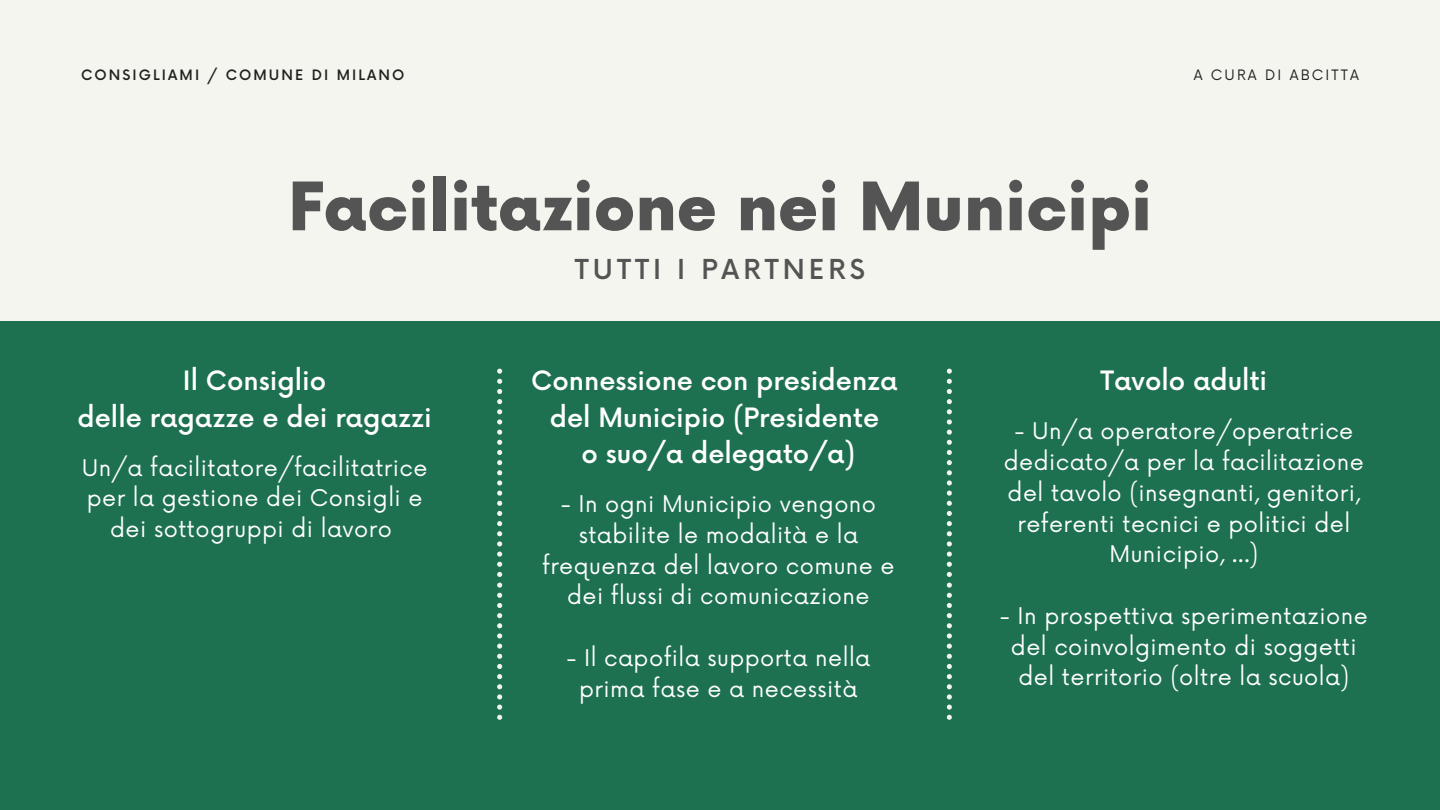
<style>
.page{position:relative;width:1440px;height:810px;background:#f5f5ef}
.page>*{position:absolute;margin:0;border:0;box-sizing:border-box;transform-origin:0 0}
.t1{font:900 65px "Now";color:#545454}
.t2{font:500 26.8px "Now";letter-spacing:.15em;color:#545454}
.t3{font:500 26px/36.8px "Now";color:#fff;text-align:center}
.t4{font:22.4px/30.8px "Now";letter-spacing:.02em;color:#fff;text-align:center}
.t5{font:500 14px "Now";letter-spacing:.15em;color:#202020}
.t6{font:14px "Now";letter-spacing:.15em;color:#202020}
</style>
<div class="page">
<div style="left:0;top:321px;width:1440px;height:489px;background:#1d7151"></div>
<svg style="left:497px;top:369px;width:5px;height:208px"></svg>
<svg style="left:497px;top:583px;width:5px;height:137px"></svg>
<svg style="left:947px;top:369px;width:5px;height:208px"></svg>
<svg style="left:947px;top:583px;width:5px;height:137px"></svg>
<p class="t5" style="left:81px;top:67px;width:325px">CONSIGLIAMI / COMUNE DI MILANO</p>
<h1 class="t1" style="left:288px;top:172px;width:866px">Facilitazione nei Municipi</h1>
<p class="t2" style="left:575px;top:255px;width:292px">TUTTI I PARTNERS</p>
<p class="t6" style="left:1194px;top:67px;width:167px">A CURA DI ABCITTA</p>
<p class="t3" style="left:78px;top:364px;width:356px">Il Consiglio<br>delle ragazze e dei ragazzi</p>
<p class="t4" style="left:82px;top:453px;width:347px">Un/a facilitatore/facilitatrice per la gestione dei Consigli e dei sottogruppi di lavoro</p>
<p class="t3" style="left:531px;top:364px;width:368px">Connessione con presidenza del Municipio (Presidente<br>o suo/a delegato/a)</p>
<p class="t4" style="left:542px;top:490px;width:354px">- In ogni Municipio vengono stabilite le modalità e la frequenza del lavoro comune e dei flussi di comunicazione</p>
<p class="t4" style="left:566px;top:643px;width:305px">- Il capofila supporta nella prima fase e a necessità</p>
<p class="t3" style="left:1100px;top:364px;width:168px">Tavolo adulti</p>
<p class="t4" style="left:1004px;top:417px;width:361px">- Un/a operatore/operatrice dedicato/a per la facilitazione del tavolo (insegnanti, genitori, referenti tecnici e politici del<br>Municipio, …)</p>
<p class="t4" style="left:1000px;top:601px;width:370px">- In prospettiva sperimentazione del coinvolgimento di soggetti del territorio (oltre la scuola)</p>
</div>
